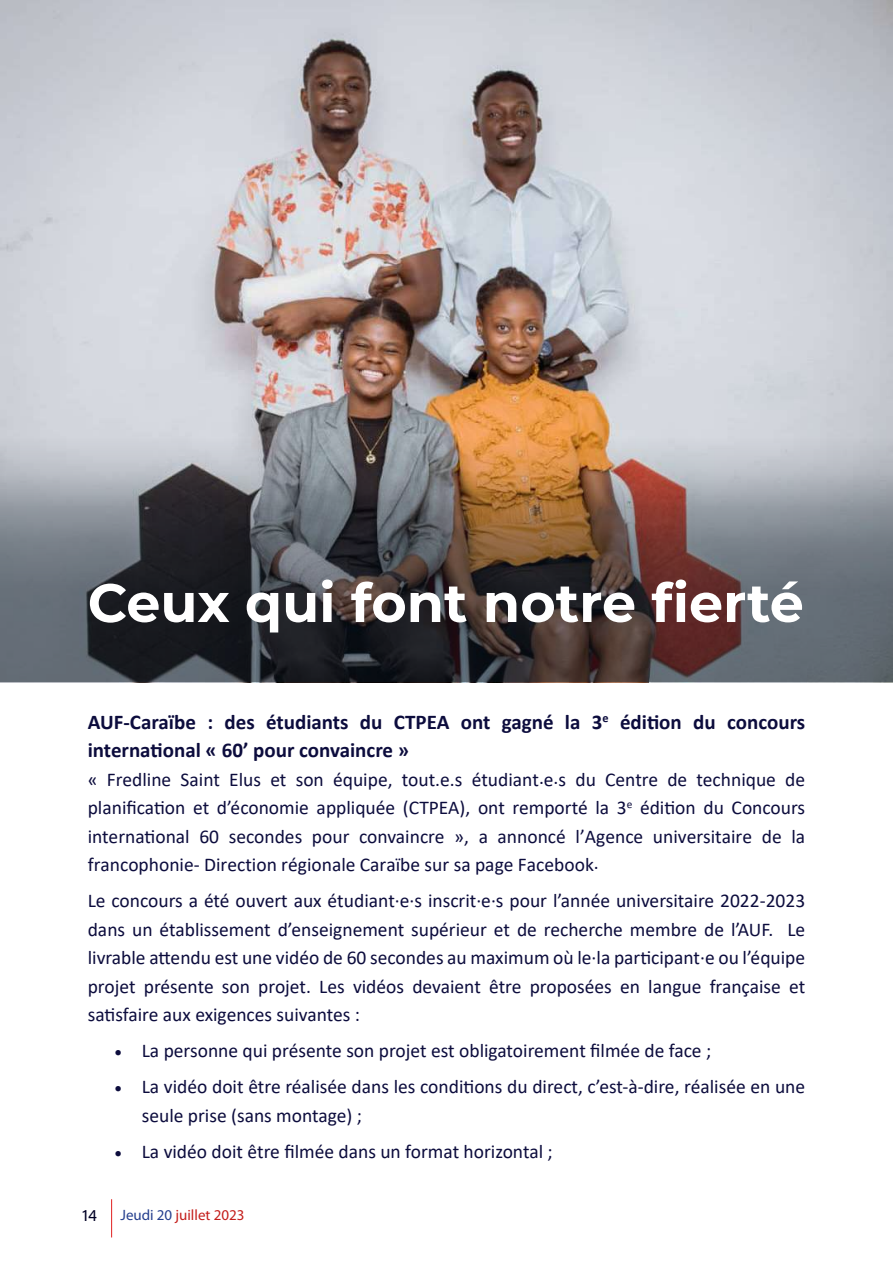
<style>
.page{position:relative;width:893px;height:1263px;background:#fff}
.page>*{position:absolute;margin:0;border:0;box-sizing:border-box;transform-origin:0 0}
.t1{font:100 54px "Montserrat";color:#fff}
.t2{font:700 21px/28.5px "Calibri";color:#0c0c3d}
.t3{font:19.5px/28.5px "Calibri";color:#0c0c3d;text-align:justify}
.t4{font:16.5px "Acumin Pro";color:#000025}
.t5{font:15px "Myriad Pro";color:#c41e1b}
.s1{color:#253f8e}
</style>
<div class="page">
<hr style="left:111px;top:1199px;width:1px;height:38px;background:#e12020">
<img style="left:0;top:0;width:893px;height:682px">
<svg style="left:0;top:437px;width:893px;height:244px;background:#676060"></svg>
<h1 class="t1" style="left:88px;top:567px;width:717px">Ceux qui font notre fierté</h1>
<p class="t2" style="left:88px;top:707px;width:719px">AUF-Caraïbe : des étudiants du CTPEA ont gagné la 3<sup>e</sup> édition du concours international « 60’ pour convaincre »</p>
<p class="t3" style="left:88px;top:764px;width:719px">« Fredline Saint Elus et son équipe, tout.e.s étudiant.e.s du Centre de technique de planification et d’économie appliquée (CTPEA), ont remporté la 3<sup>e</sup> édition du Concours international 60 secondes pour convaincre », a annoncé l’Agence universitaire de la francophonie- Direction régionale Caraïbe sur sa page Facebook.</p>
<p class="t3" style="left:88px;top:886px;width:719px">Le concours a été ouvert aux étudiant·e·s inscrit·e·s pour l’année universitaire 2022-2023 dans un établissement d’enseignement supérieur et de recherche membre de l’AUF. Le livrable attendu est une vidéo de 60 secondes au maximum où le·la participant·e ou l’équipe projet présente son projet. Les vidéos devaient être proposées en langue française et satisfaire aux exigences suivantes :</p>
<p class="t3" style="left:115px;top:1036px;width:598px">• La personne qui présente son projet est obligatoirement filmée de face ;</p>
<p class="t3" style="left:142px;top:1072px;width:665px;text-indent:-27px">• La vidéo doit être réalisée dans les conditions du direct, c’est-à-dire, réalisée en une seule prise (sans montage) ;</p>
<p class="t3" style="left:115px;top:1136px;width:440px">• La vidéo doit être filmée dans un format horizontal ;</p>
<p class="t4" style="left:82px;top:1204px;width:16px">14</p>
<p class="t5" style="left:120px;top:1205px;width:125px"><span class="s1">Jeudi 20</span> juillet 2023</p>
</div>
